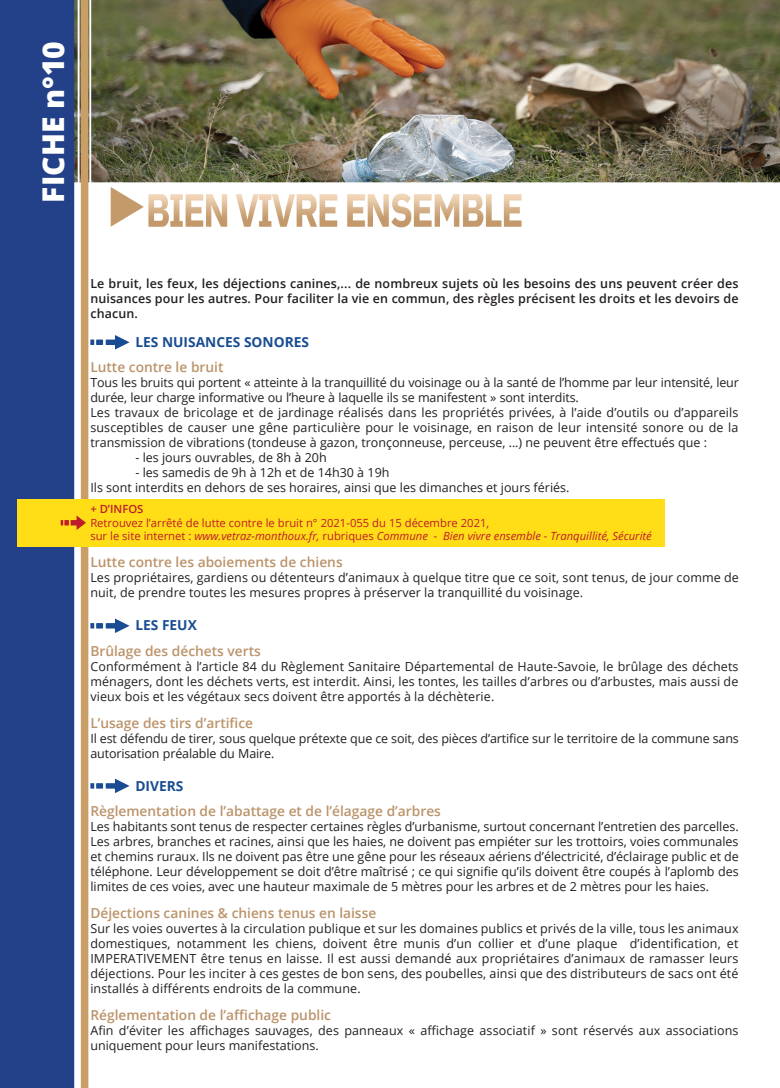
<style>
.page{position:relative;width:780px;height:1088px;background:#fff}
.page>*{position:absolute;margin:0;border:0;box-sizing:border-box;transform-origin:0 0}
.t1{font:800 30px "Open Sans";color:#fff}
.t2{font:600 13.75px "Open Sans";color:#bb936a}
.t3{font:700 13.75px "Open Sans";color:#194c92}
.t4{font:12.5px/15px "Open Sans";color:#231f20}
.t5{font:600 12.5px/15px "Open Sans";letter-spacing:.01em;color:#231f20;text-align:justify}
.t6{font:11.25px/13.5px "Open Sans";color:#be1d2c}
.t7{font:600 11.25px "Open Sans";color:#be1d2c}
.s1{font-style:italic}
</style>
<div class="page">
<img style="left:0;top:0;width:780px;height:1088px">
<div style="left:18px;top:499px;width:647px;height:47px;background:#ffdd17"></div>
<svg style="left:61px;top:516px;width:25px;height:14px"></svg>
<svg style="left:90px;top:619px;width:39px;height:14px"></svg>
<svg style="left:90px;top:335px;width:39px;height:14px"></svg>
<svg style="left:90px;top:779px;width:39px;height:14px"></svg>
<h1 class="t1" style="left:30px;top:203px;width:163px;rotate:-90deg">FICHE n°10</h1>
<p class="t5" style="left:90px;top:276px;width:649px">Le bruit, les feux, les déjections canines,... de nombreux sujets où les besoins des uns peuvent créer des nuisances pour les autres. Pour faciliter la vie en commun, des règles précisent les droits et les devoirs de chacun.</p>
<p class="t3" style="left:135px;top:332px;width:175px">LES NUISANCES SONORES</p>
<p class="t2" style="left:90px;top:358px;width:135px">Lutte contre le bruit</p>
<p class="t4" style="left:90px;top:375px;width:650px">Tous les bruits qui portent « atteinte à la tranquillité du voisinage ou à la santé de l’homme par leur intensité, leur durée, leur charge informative ou l’heure à laquelle ils se manifestent » sont interdits.<br>Les travaux de bricolage et de jardinage réalisés dans les propriétés privées, à l’aide d’outils ou d’appareils susceptibles de causer une gêne particulière pour le voisinage, en raison de leur intensité sonore ou de la transmission de vibrations (tondeuse à gazon, tronçonneuse, perceuse, ...) ne peuvent être effectués que :</p>
<p class="t4" style="left:135px;top:450px;width:193px">- les jours ouvrables, de 8h à 20h</p>
<p class="t4" style="left:90px;top:465px;width:480px;text-indent:45px">- les samedis de 9h à 12h et de 14h30 à 19h<br>Ils sont interdits en dehors de ses horaires, ainsi que les dimanches et jours fériés.</p>
<p class="t7" style="left:90px;top:501px;width:55px">+ D’INFOS</p>
<p class="t6" style="left:90px;top:515px;width:563px">Retrouvez l’arrêté de lutte contre le bruit n° 2021-055 du 15 décembre 2021,<br>sur le site internet : <span class="s1">www.vetraz-monthoux.fr,</span> rubriques <span class="s1">Commune - Bien vivre ensemble - Tranquillité, Sécurité</span></p>
<p class="t2" style="left:90px;top:553px;width:254px">Lutte contre les aboiements de chiens</p>
<p class="t4" style="left:90px;top:570px;width:650px">Les propriétaires, gardiens ou détenteurs d’animaux à quelque titre que ce soit, sont tenus, de jour comme de nuit, de prendre toutes les mesures propres à préserver la tranquillité du voisinage.</p>
<p class="t3" style="left:135px;top:615px;width:63px">LES FEUX</p>
<p class="t2" style="left:90px;top:641px;width:172px">Brûlage des déchets verts</p>
<p class="t4" style="left:90px;top:658px;width:649px;text-align:justify">Conformément à l’article 84 du Règlement Sanitaire Départemental de Haute-Savoie, le brûlage des déchets ménagers, dont les déchets verts, est interdit. Ainsi, les tontes, les tailles d’arbres ou d’arbustes, mais aussi de vieux bois et les végétaux secs doivent être apportés à la déchèterie.</p>
<p class="t2" style="left:90px;top:713px;width:164px">L’usage des tirs d’artifice</p>
<p class="t4" style="left:90px;top:730px;width:650px">Il est défendu de tirer, sous quelque prétexte que ce soit, des pièces d’artifice sur le territoire de la commune sans autorisation préalable du Maire.</p>
<p class="t3" style="left:135px;top:776px;width:50px">DIVERS</p>
<p class="t2" style="left:90px;top:802px;width:352px">Règlementation de l’abattage et de l’élagage d’arbres</p>
<p class="t4" style="left:90px;top:819px;width:650px;text-align:justify">Les habitants sont tenus de respecter certaines règles d’urbanisme, surtout concernant l’entretien des parcelles.<br>Les arbres, branches et racines, ainsi que les haies, ne doivent pas empiéter sur les trottoirs, voies communales et chemins ruraux. Ils ne doivent pas être une gêne pour les réseaux aériens d’électricité, d’éclairage public et de téléphone. Leur développement se doit d’être maîtrisé ; ce qui signifie qu’ils doivent être coupés à l’aplomb des limites de ces voies, avec une hauteur maximale de 5 mètres pour les arbres et de 2 mètres pour les haies.</p>
<p class="t2" style="left:90px;top:904px;width:287px">Déjections canines &amp; chiens tenus en laisse</p>
<p class="t4" style="left:90px;top:921px;width:649px;text-align:justify">Sur les voies ouvertes à la circulation publique et sur les domaines publics et privés de la ville, tous les animaux domestiques, notamment les chiens, doivent être munis d’un collier et d’une plaque d’identification, et IMPERATIVEMENT être tenus en laisse. Il est aussi demandé aux propriétaires d’animaux de ramasser leurs déjections. Pour les inciter à ces gestes de bon sens, des poubelles, ainsi que des distributeurs de sacs ont été installés à différents endroits de la commune.</p>
<p class="t2" style="left:90px;top:1006px;width:242px">Réglementation de l’affichage public</p>
<p class="t4" style="left:90px;top:1023px;width:649px">Afin d’éviter les affichages sauvages, des panneaux « affichage associatif » sont réservés aux associations uniquement pour leurs manifestations.</p>
</div>
